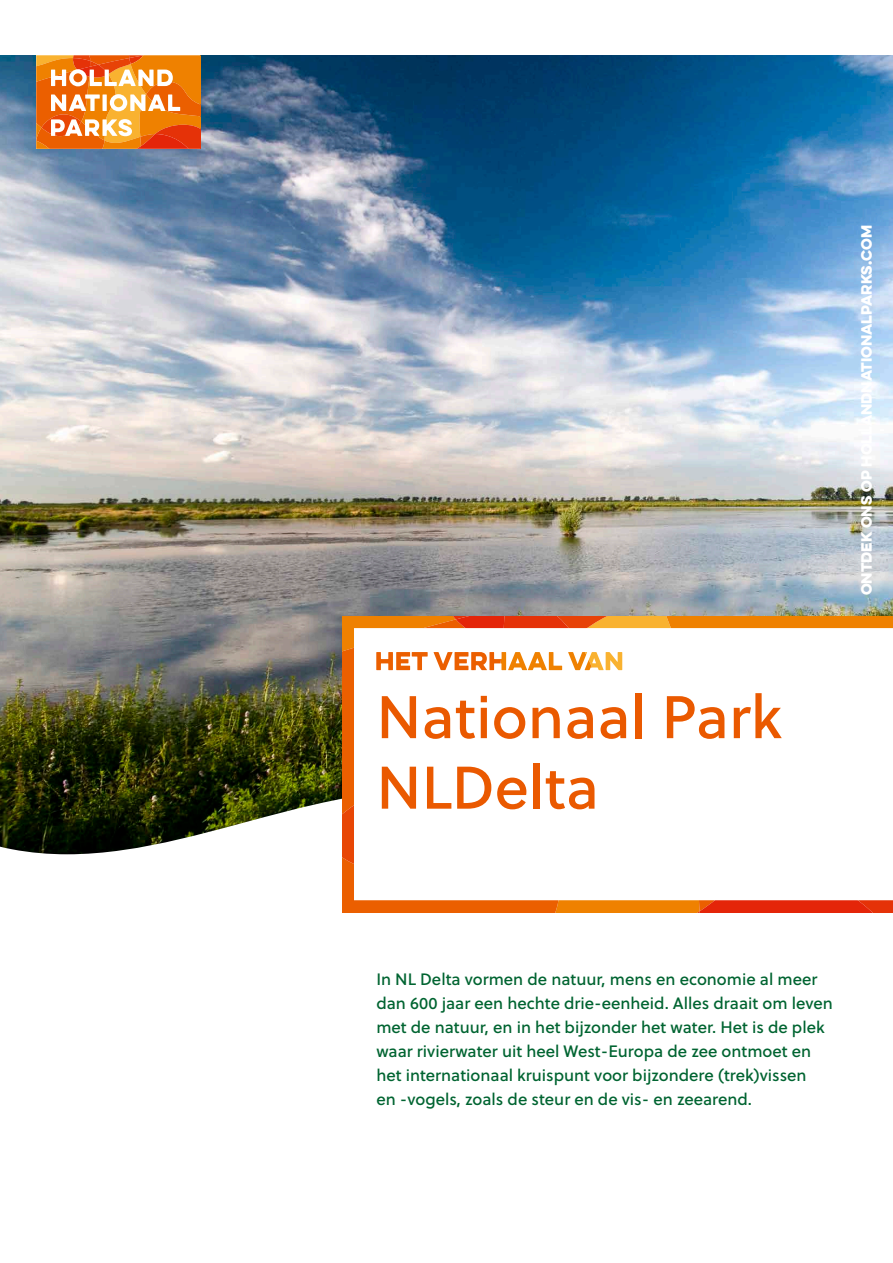
<style>
.page{position:relative;width:893px;height:1263px;background:#fff}
.page>*{position:absolute;margin:0;border:0;box-sizing:border-box;transform-origin:0 0}
.t1{font:60px/70.5px "Soleil Bk";color:#ea5900}
.t2{font:16.5px/24px "Soleil Bk";color:#006431}
.t3{font:13.5px "Eveleth Clean";color:#fff}
</style>
<div class="page">
<img style="left:0;top:55px;width:893px;height:735px">
<svg style="left:0;top:790px;width:893px;height:123px"></svg>
<svg style="left:342px;top:617px;width:551px;height:295px;background:#eb6307"></svg>
<svg style="left:354px;top:628px;width:539px;height:272px"></svg>
<svg style="left:36px;top:55px;width:164px;height:94px"></svg>
<h1 class="t1" style="left:376px;top:679px;width:407px">Nationaal Park<br>NLDelta</h1>
<p class="t3" style="left:856px;top:595px;width:372px;rotate:-90deg">ontdek ons op hollandnationalparks.com</p>
<p class="t2" style="left:376px;top:967px;width:458px">In NL Delta vormen de natuur, mens en economie al meer dan 600 jaar een hechte drie-eenheid. Alles draait om leven met de natuur, en in het bijzonder het water. Het is de plek waar rivierwater uit heel West-Europa de zee ontmoet en het internationaal kruispunt voor bijzondere (trek)vissen<br>en -vogels, zoals de steur en de vis- en zeearend.</p>
</div>
